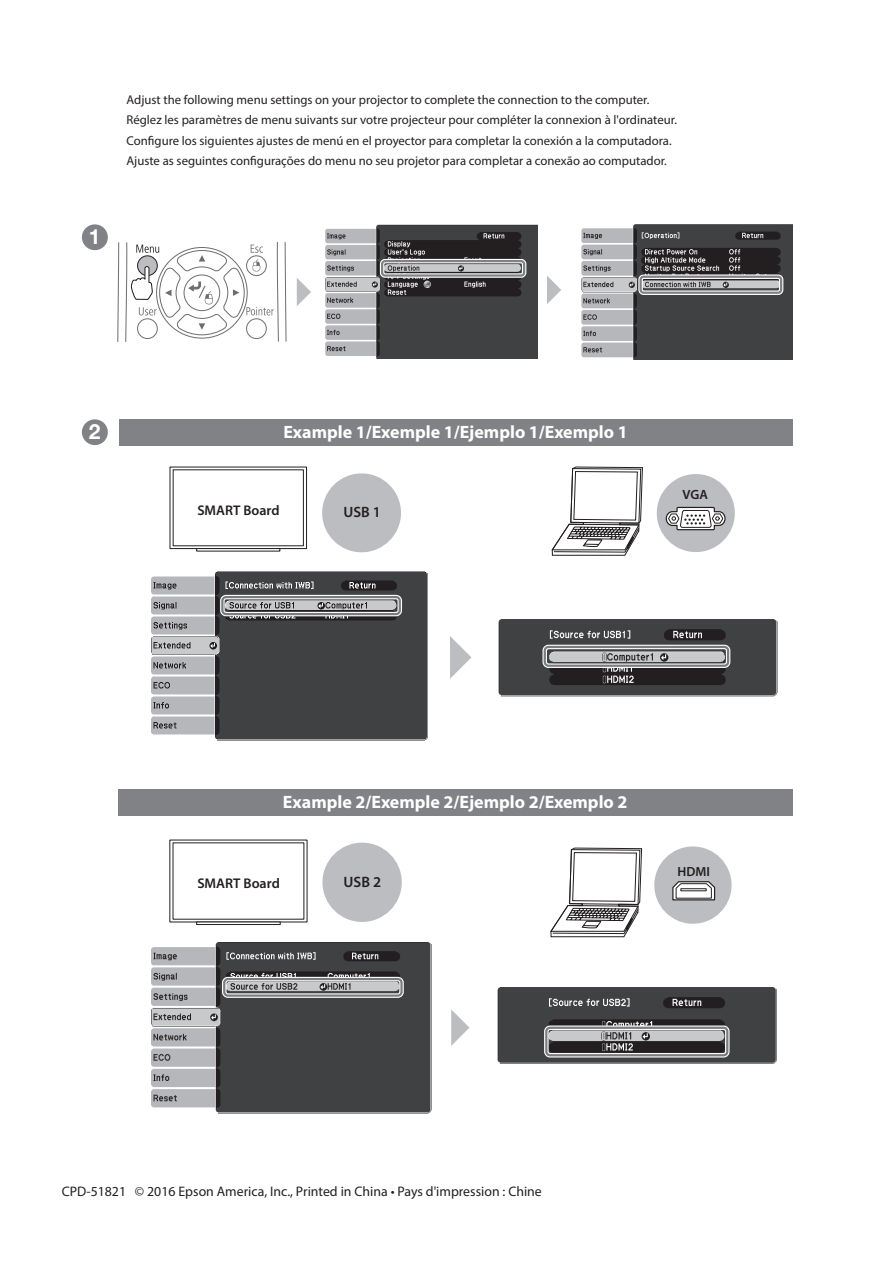
<style>
.page{position:relative;width:891px;height:1261px;background:#fff}
.page>*{position:absolute;margin:0;border:0;box-sizing:border-box;transform-origin:0 0}
.t1{font:700 21px "Helvetica Neue";color:#fff}
.t2{font:700 18px "Myriad Pro";color:#fff}
.t3{font:700 17.85px "Myriad Pro";color:#fff}
.t4{font:600 15px "Myriad Pro";color:#231f20}
.t5{font:600 14.1px "Myriad Pro";color:#231f20}
.t6{font:600 13.95px "Myriad Pro";color:#231f20}
.t7{font:13.8px "Myriad Pro";color:#231f20}
.t8{font:600 13.35px "Myriad Pro";color:#231f20}
.t9{font:600 13.2px "Myriad Pro";color:#231f20}
.t10{font:12.75px/20.7px "Myriad Pro";color:#231f20}
</style>
<div class="page">
<img style="left:151px;top:571px;width:277px;height:169px">
<img style="left:498px;top:619px;width:280px;height:78px">
<div style="left:322px;top:473px;width:79px;height:79px;background:#bcbdc0;border-radius:50%"></div>
<div style="left:220px;top:595px;width:182px;height:21px;border:4px solid #fff;border-radius:4px"></div>
<div style="left:221px;top:596px;width:180px;height:19px;border:2px solid #7a7c7f;border-radius:4px"></div>
<svg style="left:450px;top:636px;width:21px;height:43px"></svg>
<div style="left:119px;top:419px;width:674px;height:27px;background:#808285"></div>
<svg style="left:169px;top:466px;width:138px;height:83px"></svg>
<div style="left:196px;top:548px;width:84px;height:3px;background:#fff;border:1px solid #231f20"></div>
<div style="left:657px;top:474px;width:78px;height:78px;background:#bcbdc0;border-radius:50%"></div>
<svg style="left:665px;top:507px;width:61px;height:24px"></svg>
<div style="left:542px;top:645px;width:188px;height:23px;border:4px solid #fff;border-radius:4px"></div>
<div style="left:544px;top:646px;width:185px;height:21px;border:2px solid #7a7c7f;border-radius:4px"></div>
<svg style="left:551px;top:466px;width:92px;height:90px"></svg>
<img style="left:497px;top:987px;width:280px;height:77px">
<img style="left:151px;top:942px;width:280px;height:172px">
<div style="left:322px;top:843px;width:80px;height:79px;background:#bcbdc0;border-radius:50%"></div>
<div style="left:222px;top:977px;width:182px;height:21px;border:4px solid #fff;border-radius:4px"></div>
<div style="left:223px;top:978px;width:180px;height:19px;border:2px solid #7a7c7f;border-radius:4px"></div>
<svg style="left:451px;top:1009px;width:18px;height:37px"></svg>
<svg style="left:169px;top:839px;width:139px;height:83px"></svg>
<div style="left:196px;top:922px;width:85px;height:3px;background:#fff;border:1px solid #231f20"></div>
<div style="left:118px;top:789px;width:674px;height:27px;background:#808285"></div>
<div style="left:654px;top:846px;width:77px;height:78px;background:#bcbdc0;border-radius:50%"></div>
<svg style="left:672px;top:881px;width:44px;height:20px"></svg>
<div style="left:544px;top:1025px;width:185px;height:32px;border:4px solid #fff;border-radius:4px"></div>
<div style="left:545px;top:1026px;width:183px;height:30px;border:2px solid #7a7c7f;border-radius:4px"></div>
<svg style="left:550px;top:847px;width:92px;height:90px"></svg>
<div style="left:82px;top:224px;width:26px;height:26px;background:#808285;border-radius:50%"></div>
<div style="left:82px;top:419px;width:26px;height:26px;background:#808285;border-radius:50%"></div>
<img style="left:325px;top:225px;width:213px;height:133px">
<div style="left:380px;top:259px;width:146px;height:19px;border:4px solid #fff;border-radius:3px"></div>
<div style="left:381px;top:260px;width:144px;height:17px;border:2px solid #808285;border-radius:3px"></div>
<img style="left:582px;top:224px;width:210px;height:135px">
<div style="left:638px;top:274px;width:145px;height:21px;border:4px solid #fff;border-radius:3px"></div>
<div style="left:639px;top:276px;width:143px;height:18px;border:2px solid #808285;border-radius:3px"></div>
<svg style="left:117px;top:242px;width:170px;height:100px"></svg>
<svg style="left:297px;top:278px;width:14px;height:28px"></svg>
<svg style="left:547px;top:276px;width:14px;height:28px"></svg>
<h1 class="t1" style="left:89px;top:224px;width:13px">1</h1>
<p class="t10" style="left:127px;top:89px;width:552px">Adjust the following menu settings on your projector to complete the connection to the computer.<br>Réglez les paramètres de menu suivants sur votre projecteur pour compléter la connexion 'là ordinateur.<br>Configure los siguientes ajustes de menú en el proyector para completar la conexión laa computadora.<br>Ajuste as seguintes configurações do menu no seu projetor para completar a conexão ao computador.</p>
<h1 class="t1" style="left:89px;top:419px;width:13px">2</h1>
<h3 class="t3" style="left:283px;top:421px;width:346px">Example 1/Exemple 1/Ejemplo 1/Exemplo 1</h3>
<p class="t6" style="left:197px;top:501px;width:84px">SMART Board</p>
<p class="t4" style="left:343px;top:502px;width:39px">USB 1</p>
<p class="t8" style="left:683px;top:486px;width:27px">VGA</p>
<h2 class="t2" style="left:283px;top:790px;width:346px">Example 2/Exemple 2/Ejemplo 2/Exemplo 2</h2>
<p class="t5" style="left:197px;top:874px;width:84px">SMART Board</p>
<p class="t4" style="left:344px;top:872px;width:39px">USB 2</p>
<p class="t9" style="left:677px;top:863px;width:34px">HDMI</p>
<p class="t7" style="left:62px;top:1183px;width:66px">CPD-51821</p>
<p class="t7" style="left:135px;top:1183px;width:408px">© 2016 Epson America, Inc., Printed in China • Pays 'd impression : Chine</p>
</div>
